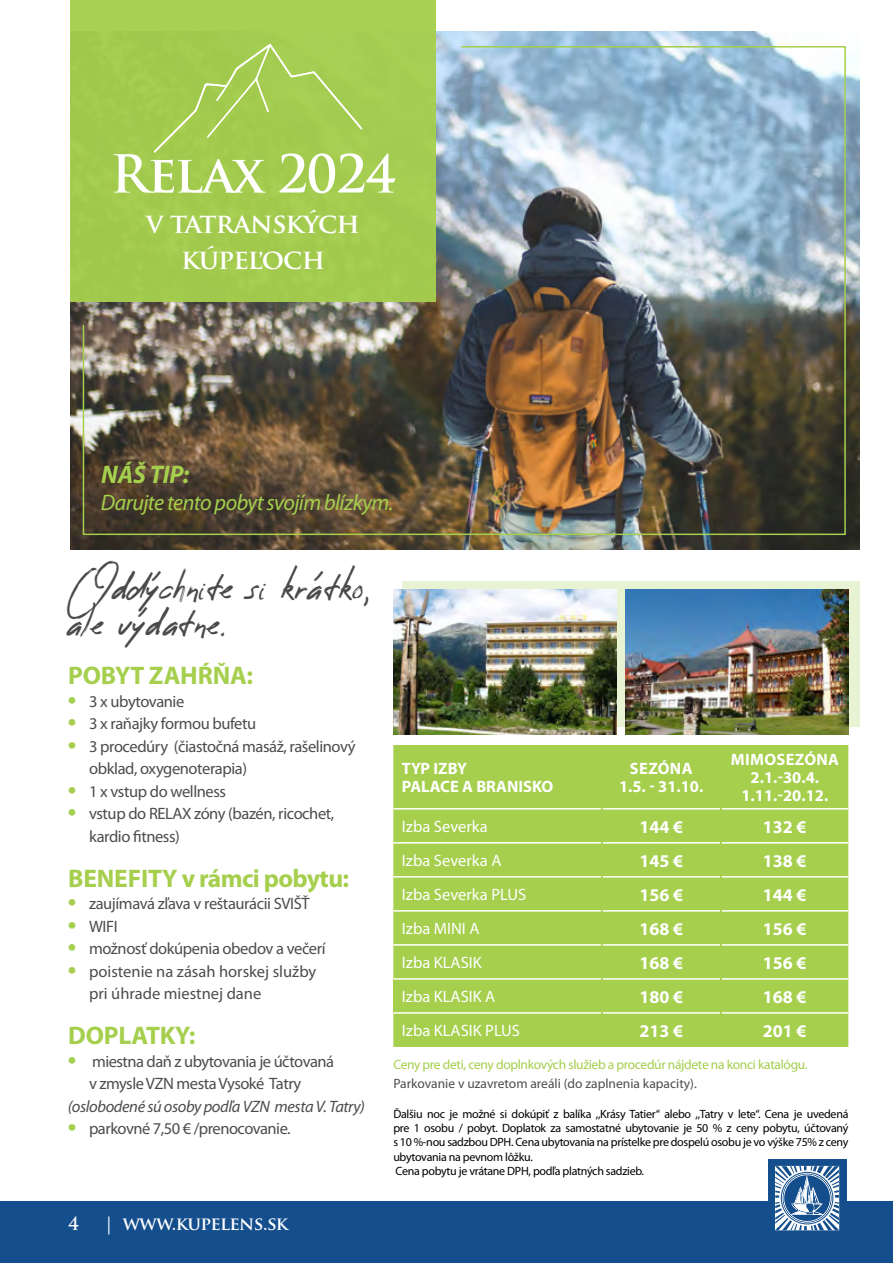
<style>
.page{position:relative;width:893px;height:1263px;background:#fff}
.page>*{position:absolute;margin:0;border:0;box-sizing:border-box;transform-origin:0 0}
.t1{font:700 51px "Trajan Pro";letter-spacing:-.025em;color:#fff}
.t2{font:30px/36px "Reey";letter-spacing:.02em;color:#4a4a4d}
.t3{font:700 27px/36px "Trajan Pro";letter-spacing:-.025em;color:#fff;text-align:center}
.t4{font:700 25.5px "Myriad Pro";letter-spacing:-.005em;color:#a5cf4d}
.t5{font:700 25.5px "Myriad Pro";letter-spacing:-.025em;color:#a5cf4d}
.t6{font:italic 700 25.5px "Myriad Pro";letter-spacing:-.005em;color:#a5cf4d}
.t7{font:italic 22.5px "Myriad Pro";letter-spacing:-.025em;color:#a5cf4d}
.t8{font:700 18px "Myriad Pro";color:#fff}
.t9{font:700 18px "Trajan Pro";letter-spacing:-.025em;color:#fff}
.t10{font:16.5px/22.5px "Myriad Pro";letter-spacing:-.025em;color:#4d4d4f}
.t11{font:16.5px "Myriad Pro";color:#fff}
.t12{font:16.5px/22.5px "Myriad Pro";color:#4d4d4f}
.t13{font:700 16.5px/18px "Myriad Pro";letter-spacing:.02em;color:#fff;text-align:center}
.t14{font:italic 16.5px "Myriad Pro";letter-spacing:-.025em;color:#4d4d4f}
.t15{font:700 16.5px/18px "Myriad Pro";color:#fff}
.t16{font:13.5px "Myriad Pro";letter-spacing:-.025em;color:#a5cf4d}
.t17{font:13.5px "Myriad Pro";color:#4d4d4f}
.t18{font:12px/14.4px "Myriad Pro";letter-spacing:-.025em;color:#000}
.s1{font-weight:700;font-size:25.5px;color:#a5cf4d}
</style>
<div class="page">
<div style="left:0;top:1201px;width:893px;height:62px;background:#144e8c"></div>
<img style="left:70px;top:32px;width:790px;height:517px">
<div style="left:402px;top:581px;width:458px;height:146px;background:#e8f3d3"></div>
<img style="left:82px;top:45px;width:765px;height:491px">
<img style="left:393px;top:589px;width:223px;height:146px">
<img style="left:625px;top:589px;width:223px;height:146px">
<div style="left:768px;top:1159px;width:78px;height:78px;background:#144e8c"></div>
<svg style="left:775px;top:1166px;width:64px;height:64px"></svg>
<div style="left:393px;top:745px;width:455px;height:302px;background:#a5cf4d"></div>
<div style="left:393px;top:979px;width:209px;height:34px;background:#a5cf4d"></div>
<hr style="left:393px;top:808px;width:208px;height:1px;background:#fff">
<hr style="left:602px;top:808px;width:118px;height:1px;background:#fff">
<hr style="left:721px;top:808px;width:127px;height:1px;background:#fff">
<hr style="left:393px;top:842px;width:208px;height:1px;background:#fff">
<hr style="left:602px;top:842px;width:118px;height:1px;background:#fff">
<hr style="left:721px;top:842px;width:127px;height:1px;background:#fff">
<hr style="left:393px;top:876px;width:208px;height:1px;background:#fff">
<hr style="left:602px;top:876px;width:118px;height:1px;background:#fff">
<hr style="left:721px;top:876px;width:127px;height:1px;background:#fff">
<hr style="left:393px;top:910px;width:208px;height:2px;background:#fff">
<hr style="left:602px;top:910px;width:118px;height:2px;background:#fff">
<hr style="left:721px;top:910px;width:127px;height:2px;background:#fff">
<hr style="left:393px;top:944px;width:208px;height:2px;background:#fff">
<hr style="left:602px;top:944px;width:118px;height:2px;background:#fff">
<hr style="left:721px;top:944px;width:127px;height:2px;background:#fff">
<hr style="left:393px;top:978px;width:208px;height:2px;background:#fff">
<hr style="left:602px;top:978px;width:118px;height:2px;background:#fff">
<hr style="left:721px;top:978px;width:127px;height:2px;background:#fff">
<hr style="left:393px;top:1012px;width:208px;height:2px;background:#fff">
<hr style="left:602px;top:1012px;width:118px;height:2px;background:#fff">
<hr style="left:721px;top:1012px;width:127px;height:2px;background:#fff">
<hr style="left:601px;top:745px;width:1px;height:64px;background:#a5cf4d">
<hr style="left:720px;top:745px;width:1px;height:64px;background:#a5cf4d">
<hr style="left:601px;top:809px;width:1px;height:34px;background:#a5cf4d">
<hr style="left:720px;top:809px;width:1px;height:34px;background:#a5cf4d">
<hr style="left:601px;top:843px;width:1px;height:34px;background:#a5cf4d">
<hr style="left:720px;top:843px;width:1px;height:34px;background:#a5cf4d">
<hr style="left:601px;top:877px;width:1px;height:34px;background:#a5cf4d">
<hr style="left:720px;top:877px;width:1px;height:34px;background:#a5cf4d">
<hr style="left:601px;top:911px;width:1px;height:34px;background:#a5cf4d">
<hr style="left:720px;top:911px;width:1px;height:34px;background:#a5cf4d">
<hr style="left:601px;top:945px;width:1px;height:34px;background:#a5cf4d">
<hr style="left:720px;top:945px;width:1px;height:34px;background:#a5cf4d">
<hr style="left:720px;top:979px;width:1px;height:34px;background:#a5cf4d">
<hr style="left:601px;top:1013px;width:1px;height:34px;background:#a5cf4d">
<hr style="left:720px;top:1013px;width:1px;height:34px;background:#a5cf4d">
<div style="left:70px;top:0;width:366px;height:302px;background:#a5cf4d"></div>
<svg style="left:154px;top:44px;width:208px;height:109px"></svg>
<h1 class="t1" style="left:110px;top:142px;width:287px">Relax 2024</h1>
<h3 class="t3" style="left:146px;top:206px;width:215px">v tatranských kúpeľoch</h3>
<h3 class="t6" style="left:101px;top:458px;width:90px">NÁŠ TIP:</h3>
<h3 class="t7" style="left:101px;top:488px;width:294px">Darujte tento pobyt svojím blízkym.</h3>
<h2 class="t2" style="left:68px;top:571px;width:303px">Oddýchnite si krátko, ale výdatne.</h2>
<h3 class="t4" style="left:68px;top:659px;width:187px">POBYT ZAHŔŇA:</h3>
<p class="t10" style="left:68px;top:689px;width:118px"><span class="s1">•</span> 3 x ubytovanie</p>
<p class="t10" style="left:68px;top:712px;width:190px"><span class="s1">•</span> 3 x raňajky formou bufetu</p>
<p class="t10" style="left:89px;top:734px;width:268px;text-indent:-21px"><span class="s1">•</span> 3 procedúry (čiastočná masáž, rašelinový obklad, oxygenoterapia)</p>
<p class="t10" style="left:68px;top:779px;width:160px"><span class="s1">•</span> 1 x vstup do wellness</p>
<p class="t10" style="left:89px;top:802px;width:247px;text-indent:-21px"><span class="s1">•</span> vstup do RELAX zóny (bazén, ricochet, kardio fitness)</p>
<h3 class="t5" style="left:68px;top:861px;width:283px">BENEFITY v rámci pobytu:</h3>
<p class="t10" style="left:68px;top:892px;width:243px"><span class="s1">•</span> zaujímavá zľava v reštaurácii SVIŠŤ</p>
<p class="t10" style="left:68px;top:914px;width:51px"><span class="s1">•</span> WIFI</p>
<p class="t10" style="left:68px;top:937px;width:259px"><span class="s1">•</span> možnosť dokúpenia obedov a večerí</p>
<p class="t12" style="left:89px;top:959px;width:229px;text-indent:-21px"><span class="s1">•</span> poistenie na zásah horskej služby pri úhrade miestnej dane</p>
<h3 class="t4" style="left:68px;top:1019px;width:129px">DOPLATKY:</h3>
<p class="t10" style="left:89px;top:1049px;width:247px;text-indent:-21px"><span class="s1">•</span> miestna daň z ubytovania je účtovaná v zmysle VZN mesta Vysoké Tatry</p>
<p class="t14" style="left:68px;top:1096px;width:299px">(oslobodené sú osoby podľa VZN mesta V. Tatry)</p>
<p class="t10" style="left:68px;top:1117px;width:224px"><span class="s1">•</span> parkovné 7,50 € /prenocovanie.</p>
<p class="t9" style="left:68px;top:1212px;width:12px">4</p>
<p class="t9" style="left:105px;top:1212px;width:185px">| www.kupelens.sk</p>
<p class="t15" style="left:402px;top:759px;width:153px">TYP IZBY<br>PALACE A BRANISKO</p>
<p class="t13" style="left:619px;top:759px;width:86px">SEZÓNA<br>1.5. - 31.10.</p>
<p class="t13" style="left:731px;top:750px;width:110px">MIMOSEZÓNA<br>2.1.-30.4.<br>1.11.-20.12.</p>
<p class="t11" style="left:402px;top:816px;width:88px">Izba Severka</p>
<p class="t8" style="left:639px;top:815px;width:45px">144 €</p>
<p class="t8" style="left:763px;top:815px;width:45px">132 €</p>
<p class="t11" style="left:402px;top:850px;width:101px">Izba Severka A</p>
<p class="t8" style="left:639px;top:849px;width:45px">145 €</p>
<p class="t8" style="left:763px;top:849px;width:45px">138 €</p>
<p class="t11" style="left:402px;top:884px;width:126px">Izba Severka PLUS</p>
<p class="t8" style="left:639px;top:883px;width:45px">156 €</p>
<p class="t8" style="left:763px;top:883px;width:45px">144 €</p>
<p class="t11" style="left:402px;top:918px;width:79px">Izba MINI A</p>
<p class="t8" style="left:639px;top:917px;width:45px">168 €</p>
<p class="t8" style="left:763px;top:917px;width:45px">156 €</p>
<p class="t11" style="left:402px;top:952px;width:81px">Izba KLASIK</p>
<p class="t8" style="left:639px;top:951px;width:45px">168 €</p>
<p class="t8" style="left:763px;top:951px;width:45px">156 €</p>
<p class="t11" style="left:402px;top:986px;width:95px">Izba KLASIK A</p>
<p class="t8" style="left:639px;top:985px;width:45px">180 €</p>
<p class="t8" style="left:763px;top:985px;width:45px">168 €</p>
<p class="t11" style="left:402px;top:1020px;width:120px">Izba KLASIK PLUS</p>
<p class="t8" style="left:639px;top:1019px;width:45px">213 €</p>
<p class="t8" style="left:763px;top:1019px;width:45px">201 €</p>
<p class="t16" style="left:393px;top:1056px;width:416px">Ceny pre deti, ceny doplnkových služieb a procedúr nájdete na konci katalógu.</p>
<p class="t17" style="left:393px;top:1075px;width:305px">Parkovanie v uzavretom areáli (do zaplnenia kapacity).</p>
<p class="t18" style="left:393px;top:1106px;width:457px">Ďalšiu noc je možné si dokúpiť z balíka ,,Krásy Tatier“ alebo ,,Tatry v lete“. Cena je uvedená pre 1 osobu / pobyt. Doplatok za samostatné ubytovanie je 50 % z ceny pobytu, účtovaný s 10 %-nou sadzbou DPH. Cena ubytovania na prístelke pre dospelú osobu je vo výške 75% z ceny ubytovania na pevnom lôžku.<br>Cena pobytu je vrátane DPH, podľa platných sadzieb.</p>
</div>
